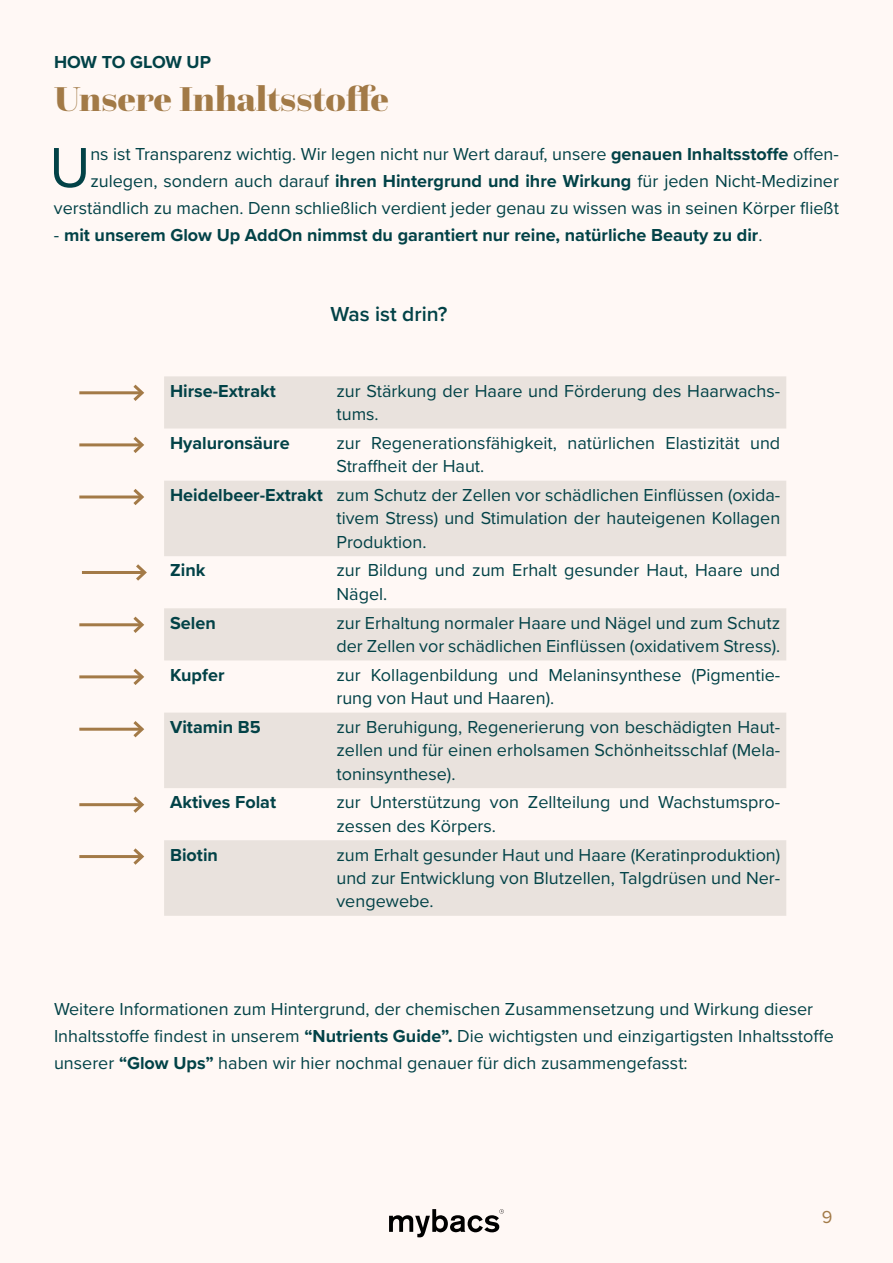
<style>
.page{position:relative;width:893px;height:1263px;background:#fff}
.page>*{position:absolute;margin:0;border:0;box-sizing:border-box;transform-origin:0 0}
.t1{font:58.5px "Proxima Nova";color:#024247}
.t2{font:900 36px "Questa Grande";color:#a27a47}
.t3{font:600 21px "Proxima Nova";color:#024247}
.t4{font:18px/23.4px "Proxima Nova";color:#024247}
.t5{font:700 18px "Proxima Nova";color:#024247}
.t6{font:700 18px "Proxima Nova";letter-spacing:-.02em;color:#024247}
.t7{font:18px "Proxima Nova";color:#a27a47}
.s1{font-weight:700}
.s2{font-weight:400}
</style>
<div class="page">
<svg style="left:389px;top:1209px;width:115px;height:28px"></svg>
<hr style="left:79px;top:391px;width:63px;height:3px;background:#a37a47">
<svg style="left:130px;top:384px;width:15px;height:17px"></svg>
<div style="left:164px;top:376px;width:622px;height:52px;background:#e9e2dd"></div>
<svg style="left:164px;top:481px;width:622px;height:435px;fill:#e9e2dd"></svg>
<hr style="left:79px;top:443px;width:63px;height:3px;background:#a37a47">
<svg style="left:130px;top:436px;width:15px;height:18px"></svg>
<hr style="left:79px;top:495px;width:63px;height:3px;background:#a37a47">
<svg style="left:130px;top:488px;width:15px;height:18px"></svg>
<hr style="left:82px;top:571px;width:63px;height:3px;background:#a37a47">
<svg style="left:133px;top:564px;width:14px;height:17px"></svg>
<hr style="left:79px;top:623px;width:63px;height:3px;background:#a37a47">
<svg style="left:130px;top:616px;width:15px;height:17px"></svg>
<hr style="left:79px;top:728px;width:63px;height:3px;background:#a37a47">
<svg style="left:130px;top:721px;width:15px;height:17px"></svg>
<hr style="left:79px;top:803px;width:63px;height:3px;background:#a37a47">
<svg style="left:130px;top:796px;width:15px;height:17px"></svg>
<hr style="left:79px;top:855px;width:63px;height:3px;background:#a37a47">
<svg style="left:130px;top:848px;width:15px;height:17px"></svg>
<hr style="left:79px;top:675px;width:63px;height:3px;background:#a37a47">
<svg style="left:130px;top:668px;width:15px;height:18px"></svg>
<p class="t6" style="left:54px;top:49px;width:158px">HOW TO GLOW UP</p>
<h2 class="t2" style="left:54px;top:76px;width:336px">Unsere Inhaltsstoffe</h2>
<h1 class="t1" style="left:49px;top:124px;width:42px">U</h1>
<p class="t4" style="left:54px;top:140px;width:786px;line-height:27px;text-align:right">ns ist Transparenz wichtig. Wir legen nicht nur Wert darauf, unsere <span class="s1">genauen Inhaltsstoffe</span> offen&shy;zulegen, sondern auch darauf <span class="s1">ihren Hintergrund und ihre Wirkung</span> für jeden Nicht-Mediziner verständlich zu machen. Denn schließlich verdient jeder genau zu wissen was in seinen Körper fließt</p>
<p class="t5" style="left:54px;top:222px;width:710px"><span class="s2">-</span> mit unserem Glow Up AddOn nimmst du garantiert nur reine, natürliche Beauty zu dir<span class="s2">.</span></p>
<p class="t3" style="left:330px;top:298px;width:118px">Was ist drin?</p>
<p class="t5" style="left:170px;top:377px;width:107px">Hirse-Extrakt</p>
<p class="t4" style="left:336px;top:378px;width:445px">zur Stärkung der Haare und Förderung des Haarwachs&shy;tums.</p>
<p class="t5" style="left:170px;top:429px;width:121px">Hyaluronsäure</p>
<p class="t4" style="left:336px;top:430px;width:445px">zur Regenerationsfähigkeit, natürlichen Elastizität und<br>Straffheit der Haut.</p>
<p class="t4" style="left:336px;top:482px;width:445px;text-align:justify;text-indent:-166px"><span class="s1">Heidelbeer-Extrakt</span> zum Schutz der Zellen vor schädlichen Einflüssen (oxida&shy;tivem Stress) und Stimulation der hauteigenen Kollagen Produktion.</p>
<p class="t5" style="left:170px;top:557px;width:37px">Zink</p>
<p class="t4" style="left:336px;top:558px;width:445px">zur Bildung und zum Erhalt gesunder Haut, Haare und<br>Nägel.</p>
<p class="t5" style="left:170px;top:609px;width:47px">Selen</p>
<p class="t4" style="left:336px;top:610px;width:445px">zur Erhaltung normaler Haare und Nägel und zum Schutz der Zellen vor schädlichen Einflüssen (oxidativem Stress).</p>
<p class="t5" style="left:170px;top:661px;width:56px">Kupfer</p>
<p class="t4" style="left:336px;top:662px;width:445px">zur Kollagenbildung und Melaninsynthese (Pigmentie&shy;rung von Haut und Haaren).</p>
<p class="t5" style="left:170px;top:713px;width:92px">Vitamin B5</p>
<p class="t4" style="left:336px;top:714px;width:445px;text-align:justify">zur Beruhigung, Regenerierung von beschädigten Haut&shy;zellen und für einen erholsamen Schönheitsschlaf (Mela&shy;toninsynthese).</p>
<p class="t5" style="left:170px;top:789px;width:107px">Aktives Folat</p>
<p class="t4" style="left:336px;top:790px;width:445px">zur Unterstützung von Zellteilung und Wachstumspro&shy;zessen des Körpers.</p>
<p class="t5" style="left:170px;top:841px;width:49px">Biotin</p>
<p class="t4" style="left:336px;top:842px;width:445px;text-align:justify">zum Erhalt gesunder Haut und Haare (Keratinproduktion) und zur Entwicklung von Blutzellen, Talgdrüsen und Ner&shy;vengewebe.</p>
<p class="t4" style="left:54px;top:995px;width:781px;line-height:27px">Weitere Informationen zum Hintergrund, der chemischen Zusammensetzung und Wirkung dieser<br>Inhaltsstoffe findest in unserem <span class="s1">“Nutrients Guide”.</span> Die wichtigsten und einzigartigsten Inhaltsstoffe unserer <span class="s1">“Glow Ups”</span> haben wir hier nochmal genauer für dich zusammengefasst:</p>
<p class="t7" style="left:822px;top:1204px;width:12px">9</p>
</div>
